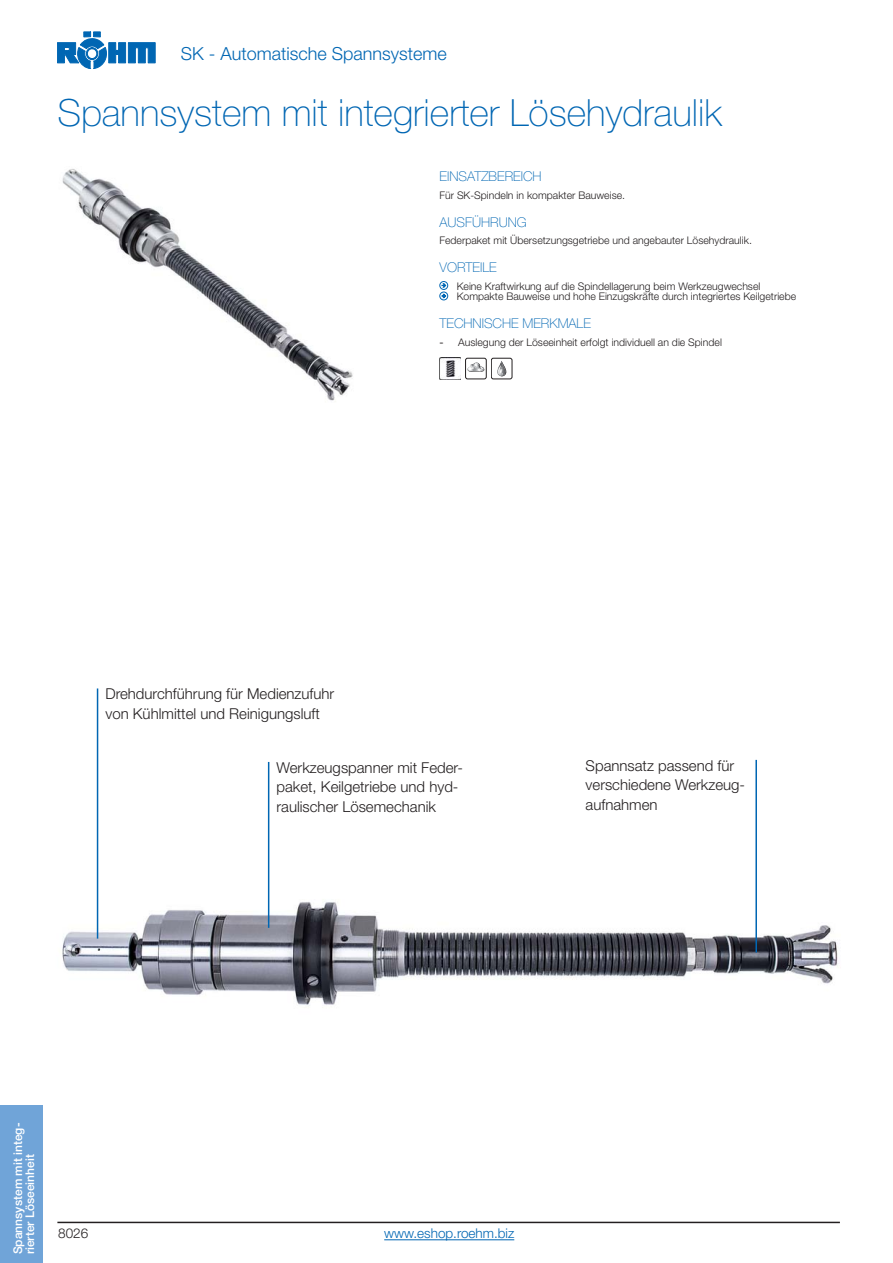
<style>
.page{position:relative;width:893px;height:1263px;background:#fff}
.page>*{position:absolute;margin:0;border:0;box-sizing:border-box;transform-origin:0 0}
.t1{font:100 37.5px "Helvetica Neue LT Std";color:#0066b3}
.t2{font:300 18px "Helvetica Neue LT Std";color:#0066b3}
.t3{font:300 15px/19.5px "Helvetica Neue LT Std";color:#231f20}
.t4{font:100 13.5px "Helvetica Neue LT Std";color:#0066b3}
.t5{font:300 13.5px "Helvetica Neue LT Std";color:#0066b3}
.t6{font:300 13.5px "Helvetica Neue LT Std";color:#231f20}
.t7{font:500 12px/12px "Helvetica Neue LT Std";color:#fff}
.t8{font:300 10.5px/10.5px "Helvetica Neue LT Std";color:#231f20}
.s1{font-family:"Helvetica Neue CE";font-weight:400}
</style>
<div class="page">
<svg style="left:57px;top:32px;width:98px;height:37px"></svg>
<div style="left:86px;top:48px;width:12px;height:12px;border:1px solid #0066b3;border-radius:50%"></div>
<div style="left:87px;top:49px;width:10px;height:10px;border:1px solid #0066b3;border-radius:50%"></div>
<hr style="left:57px;top:1222px;width:783px;height:1px;background:#231f20">
<img style="left:62px;top:169px;width:291px;height:232px">
<img style="left:62px;top:830px;width:776px;height:176px">
<hr style="left:268px;top:762px;width:1px;height:166px;background:#0066b3">
<hr style="left:755px;top:760px;width:2px;height:193px;background:#0066b3">
<div style="left:439px;top:281px;width:9px;height:9px;border:1px solid #0066b3;border-radius:50%"></div>
<svg style="left:442px;top:284px;width:4px;height:3px"></svg>
<div style="left:439px;top:292px;width:9px;height:8px;border:1px solid #0066b3;border-radius:50%"></div>
<svg style="left:442px;top:294px;width:4px;height:4px"></svg>
<img style="left:439px;top:358px;width:22px;height:21px">
<div style="left:465px;top:358px;width:21px;height:21px;border:1px solid #231f20;border-radius:2px"></div>
<svg style="left:467px;top:362px;width:17px;height:10px"></svg>
<div style="left:491px;top:358px;width:21px;height:21px;border:1px solid #231f20;border-radius:2px"></div>
<svg style="left:497px;top:361px;width:9px;height:15px"></svg>
<hr style="left:97px;top:688px;width:1px;height:251px;background:#0066b3">
<div style="left:0;top:1105px;width:43px;height:158px;background:#70a4d8"></div>
<hr style="left:384px;top:1239px;width:130px;height:1px;background:#0066b3">
<h2 class="t2" style="left:181px;top:47px;width:268px">SK - Automatische Spannsysteme</h2>
<h1 class="t1" style="left:57px;top:100px;width:666px">Spannsystem mit integrierter Lösehydraulik</h1>
<p class="t4" style="left:439px;top:171px;width:104px">EINSATZBEREICH</p>
<p class="t8" style="left:439px;top:190px;width:187px">Für SK-Spindeln in kompakter Bauweise.</p>
<p class="t4" style="left:439px;top:217px;width:89px">AUSFÜHRUNG</p>
<p class="t8" style="left:439px;top:236px;width:314px">Federpaket mit Übersetzungsgetriebe und angebauter Lösehydraulik.</p>
<p class="t4" style="left:439px;top:263px;width:59px">VORTEILE</p>
<p class="t8" style="left:457px;top:282px;width:341px">Keine Kraftwirkung auf die Spindellagerung beim Werkzeugwechsel<br>Kompakte Bauweise und hohe Einzugskräfte durch integriertes Keilgetriebe</p>
<p class="t4" style="left:439px;top:319px;width:153px">TECHNISCHE MERKMALE</p>
<p class="t8" style="left:439px;top:338px;width:284px"><span class="s1">-</span> Auslegung der Löseeinheit erfolgt individuell an die Spindel</p>
<h3 class="t3" style="left:105px;top:685px;width:230px">Drehdurchführung für Medienzufuhr von Kühlmittel und Reinigungsluft</h3>
<h3 class="t3" style="left:276px;top:759px;width:188px">Werkzeugspanner mit Feder&shy;paket, Keilgetriebe und hyd&shy;raulischer Lösemechanik</h3>
<h3 class="t3" style="left:586px;top:757px;width:161px">Spannsatz passend für verschiedene Werkzeug&shy;aufnahmen</h3>
<p class="t7" style="left:13px;top:1254px;width:133px;rotate:-90deg">Spannsystem mit integ&shy;rierter Löseeinheit</p>
<p class="t6" style="left:58px;top:1229px;width:32px">8026</p>
<p class="t5" style="left:384px;top:1229px;width:132px">www.eshop.roehm.biz</p>
</div>
